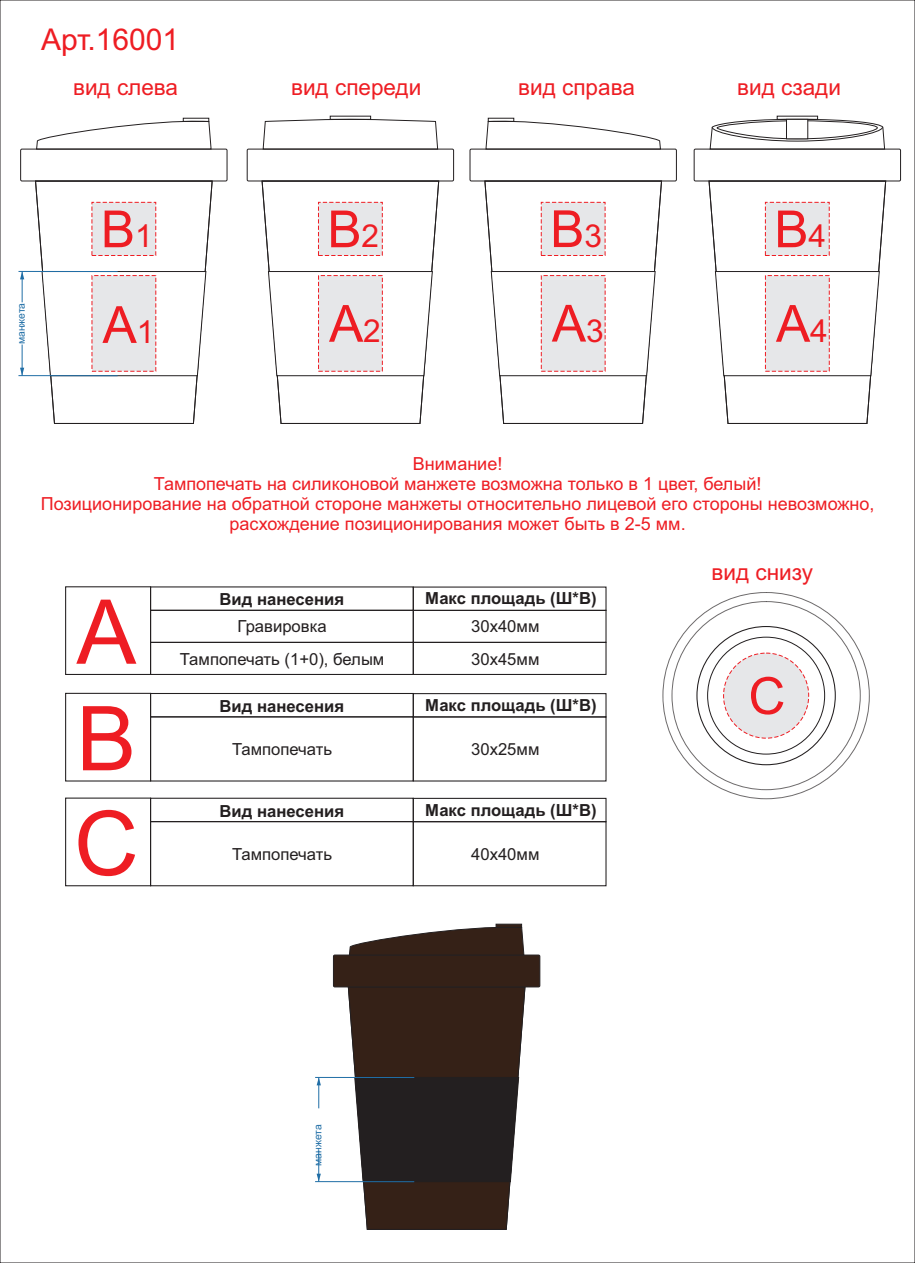
<style>
.page{position:relative;width:915px;height:1263px;background:#fff}
.page>*{position:absolute;margin:0;border:0;box-sizing:border-box;transform-origin:0 0}
.t1{font:89.55px/105.7px "Arial";color:#ee1d23;text-align:justify}
.t2{font:51.22px "Arial";color:#ee1d23}
.t3{font:30px "Arial";color:#ee1d23}
.t4{font:22.5px "Arial";color:#ee1d23}
.t5{font:18px/20.1px "Arial";color:#ee1d23;text-align:center}
.t6{font:700 16.65px "Arial";color:#231f20}
.t7{font:16.65px/32.1px "Arial";color:#231f20;text-align:center}
.t8{font:10.43px "Arial";color:#206ea6}
.s1{font-size:31.65px}
</style>
<div class="page">
<svg style="left:348px;top:987px;width:177px;height:243px;background:#413631"></svg>
<div style="left:247px;top:149px;width:206px;height:32px;border:1px solid #231f20"></div>
<div style="left:20px;top:149px;width:207px;height:32px;border:1px solid #231f20"></div>
<div style="left:333px;top:955px;width:207px;height:32px;background:#352117;border:1px solid #231f20"></div>
<div style="left:469px;top:149px;width:207px;height:32px;border:1px solid #231f20"></div>
<div style="left:693px;top:149px;width:207px;height:32px;border:1px solid #231f20"></div>
<svg style="left:262px;top:115px;width:176px;height:35px"></svg>
<svg style="left:36px;top:119px;width:175px;height:31px"></svg>
<svg style="left:485px;top:119px;width:175px;height:31px"></svg>
<div style="left:330px;top:116px;width:41px;height:4px;border:1px solid #231f20"></div>
<div style="left:183px;top:118px;width:26px;height:4px;border:1px solid #231f20"></div>
<svg style="left:349px;top:924px;width:175px;height:33px"></svg>
<div style="left:488px;top:118px;width:26px;height:4px;border:1px solid #231f20"></div>
<svg style="left:709px;top:119px;width:175px;height:31px"></svg>
<div style="left:150px;top:693px;width:263px;height:24px;border:1px solid #231f20"></div>
<div style="left:150px;top:798px;width:263px;height:24px;border:1px solid #231f20"></div>
<div style="left:150px;top:610px;width:263px;height:33px;border:1px solid #231f20"></div>
<div style="left:150px;top:642px;width:263px;height:33px;border:1px solid #231f20"></div>
<div style="left:150px;top:716px;width:263px;height:65px;border:1px solid #231f20"></div>
<div style="left:150px;top:821px;width:263px;height:65px;border:1px solid #231f20"></div>
<div style="left:412px;top:693px;width:194px;height:24px;border:1px solid #231f20"></div>
<div style="left:412px;top:798px;width:194px;height:24px;border:1px solid #231f20"></div>
<div style="left:412px;top:610px;width:194px;height:33px;border:1px solid #231f20"></div>
<div style="left:412px;top:642px;width:194px;height:33px;border:1px solid #231f20"></div>
<div style="left:412px;top:716px;width:194px;height:65px;border:1px solid #231f20"></div>
<div style="left:412px;top:821px;width:194px;height:65px;border:1px solid #231f20"></div>
<div style="left:65px;top:586px;width:86px;height:89px;border:1px solid #231f20"></div>
<div style="left:65px;top:693px;width:86px;height:88px;border:1px solid #231f20"></div>
<div style="left:65px;top:797px;width:86px;height:89px;border:1px solid #231f20"></div>
<svg style="left:261px;top:181px;width:178px;height:243px"></svg>
<svg style="left:35px;top:181px;width:177px;height:243px"></svg>
<svg style="left:708px;top:181px;width:177px;height:243px"></svg>
<svg style="left:484px;top:181px;width:177px;height:243px"></svg>
<div style="left:723px;top:653px;width:85px;height:85px;background:#e6e7e9;border:1px dashed #ee1d23;border-radius:50%"></div>
<hr style="left:18px;top:375px;width:100px;height:1px;background:#206ea6">
<hr style="left:18px;top:271px;width:100px;height:1px;background:#206ea6">
<hr style="left:22px;top:344px;width:1px;height:32px;background:#206ea6">
<svg style="left:20px;top:368px;width:4px;height:8px"></svg>
<hr style="left:22px;top:271px;width:1px;height:31px;background:#206ea6">
<svg style="left:20px;top:271px;width:4px;height:8px"></svg>
<hr style="left:315px;top:1181px;width:99px;height:1px;background:#206ea6">
<hr style="left:315px;top:1077px;width:99px;height:1px;background:#206ea6">
<hr style="left:318px;top:1150px;width:1px;height:31px;background:#206ea6">
<svg style="left:316px;top:1174px;width:5px;height:7px"></svg>
<hr style="left:318px;top:1077px;width:1px;height:31px;background:#206ea6">
<svg style="left:316px;top:1077px;width:5px;height:8px"></svg>
<h3 class="t3" style="left:41px;top:29px;width:140px">Арт.16001</h3>
<p class="t4" style="left:73px;top:79px;width:107px">вид слева</p>
<p class="t4" style="left:518px;top:79px;width:118px">вид справа</p>
<p class="t4" style="left:737px;top:79px;width:105px">вид сзади</p>
<p class="t4" style="left:291px;top:79px;width:132px">вид спереди</p>
<p class="t8" style="left:17px;top:344px;width:43px;rotate:-90deg">манжета</p>
<h2 class="t2" style="left:101px;top:210px;width:53px">В<span class="s1">1</span></h2>
<h2 class="t2" style="left:327px;top:210px;width:53px">В<span class="s1">2</span></h2>
<h2 class="t2" style="left:550px;top:210px;width:53px">В<span class="s1">3</span></h2>
<h2 class="t2" style="left:774px;top:210px;width:53px">В<span class="s1">4</span></h2>
<h2 class="t2" style="left:102px;top:306px;width:53px">A<span class="s1">1</span></h2>
<h2 class="t2" style="left:329px;top:304px;width:53px">A<span class="s1">2</span></h2>
<h2 class="t2" style="left:551px;top:304px;width:53px">A<span class="s1">3</span></h2>
<h2 class="t2" style="left:775px;top:304px;width:53px">A<span class="s1">4</span></h2>
<p class="t5" style="left:41px;top:455px;width:834px">Внимание!<br>Тампопечать на силиконовой манжете возможна только в 1 цвет, белый!<br>Позиционирование на обратной стороне манжеты относительно лицевой его стороны невозможно, расхождение позиционирования может быть в 2-5 мм.</p>
<p class="t4" style="left:711px;top:563px;width:103px">вид снизу</p>
<h1 class="t1" style="left:74px;top:588px;width:66px">A В С</h1>
<p class="t6" style="left:219px;top:593px;width:126px">Вид нанесения</p>
<p class="t7" style="left:180px;top:612px;width:206px">Гравировка<br>Тампопечать (1+0), белым</p>
<p class="t6" style="left:219px;top:700px;width:126px">Вид нанесения</p>
<p class="t7" style="left:232px;top:734px;width:101px">Тампопечать</p>
<p class="t6" style="left:219px;top:805px;width:126px">Вид нанесения</p>
<p class="t7" style="left:232px;top:839px;width:101px">Тампопечать</p>
<p class="t6" style="left:425px;top:592px;width:173px">Макс площадь (Ш*В)</p>
<p class="t7" style="left:471px;top:612px;width:70px;text-align:left">30х40мм<br>30х45мм</p>
<p class="t6" style="left:425px;top:699px;width:173px">Макс площадь (Ш*В)</p>
<p class="t7" style="left:471px;top:734px;width:70px">30х25мм</p>
<p class="t6" style="left:425px;top:804px;width:173px">Макс площадь (Ш*В)</p>
<p class="t7" style="left:471px;top:839px;width:70px">40х40мм</p>
<h2 class="t2" style="left:748px;top:677px;width:38px">С</h2>
<p class="t8" style="left:314px;top:1166px;width:43px;rotate:-90deg">манжета</p>
</div>
